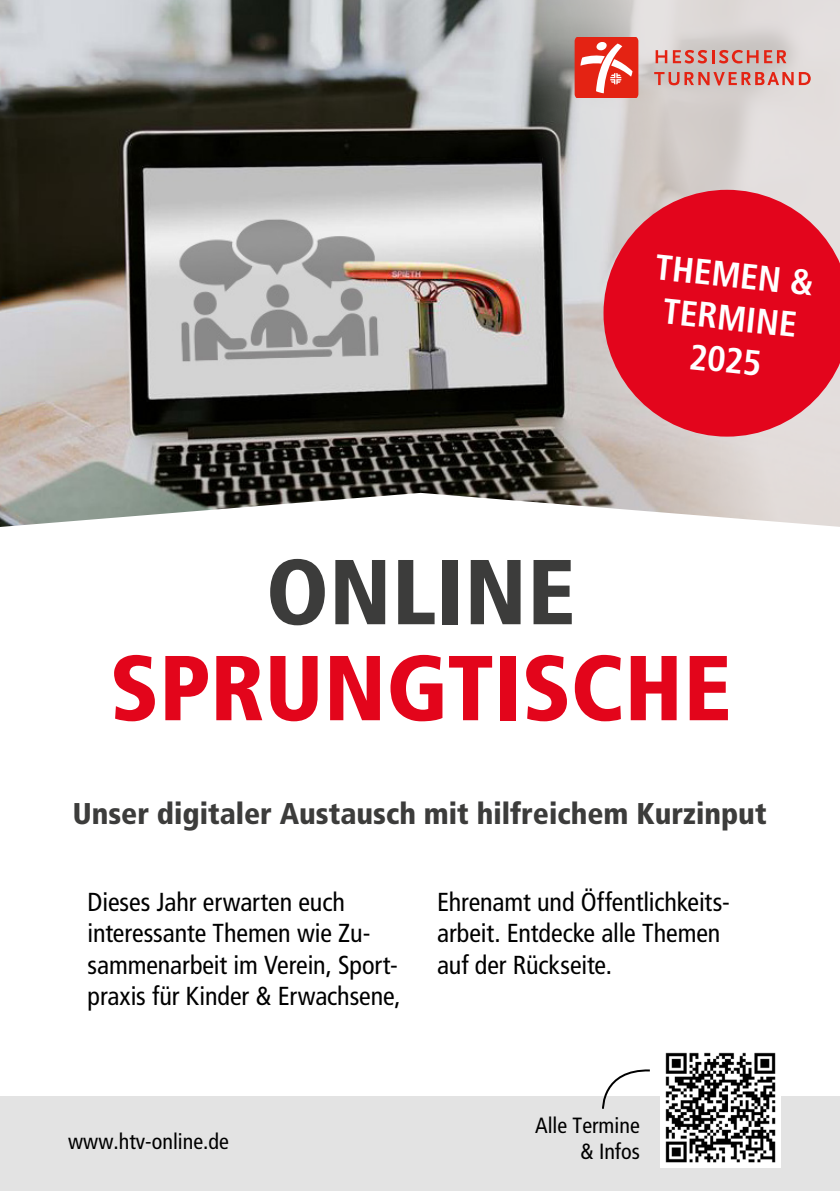
<style>
.page{position:relative;width:840px;height:1191px;background:#fff}
.page>*{position:absolute;margin:0;border:0;box-sizing:border-box;transform-origin:0 0}
.t1{font:900 condensed 92px "Frutiger LT";letter-spacing:.005em;color:#e3051b}
.t2{font:900 condensed 92px "Frutiger LT";letter-spacing:.01em;color:#3c3c3b}
.t3{font:700 condensed 35.6px/42.8px "Frutiger LT";color:#fff;text-align:center}
.t4{font:900 condensed 30px "Frutiger LT";color:#3c3c3b}
.t5{font:condensed 26px/31.2px "Frutiger LT";letter-spacing:-.005em;color:#000}
.t6{font:condensed 22px/26px "Frutiger LT";color:#000;text-align:right}
</style>
<div class="page">
<svg style="left:0;top:0;width:839px;height:493px"></svg>
<svg style="left:0;top:493px;width:839px;height:34px"></svg>
<div style="left:0;top:1096px;width:839px;height:95px;background:#e3e3e3"></div>
<img style="left:660px;top:1052px;width:119px;height:115px">
<svg style="left:655px;top:50px;width:131px;height:13px"></svg>
<svg style="left:653px;top:72px;width:157px;height:13px"></svg>
<svg style="left:574px;top:38px;width:64px;height:60px"></svg>
<svg style="left:603px;top:190px;width:236px;height:246px;fill:#e3051c"></svg>
<svg style="left:602px;top:1069px;width:48px;height:40px"></svg>
<h2 class="t3" style="left:657px;top:245px;width:160px;rotate:6deg">THEMEN &amp;<br>TERMINE<br>2025</h2>
<h1 class="t2" style="left:266px;top:537px;width:310px">ONLINE</h1>
<h1 class="t1" style="left:110px;top:633px;width:622px">SPRUNGTISCHE</h1>
<p class="t4" style="left:73px;top:796px;width:695px">Unser digitaler Austausch mit hilfreichem Kurzinput</p>
<p class="t5" style="left:87px;top:886px;width:314px">Dieses Jahr erwarten euch interessante Themen wie Zu&shy;sammenarbeit im Verein, Sport&shy;praxis für Kinder &amp; Erwachsene,</p>
<p class="t5" style="left:437px;top:886px;width:294px">Ehrenamt und Öffentlichkeits&shy;arbeit. Entdecke alle Themen auf der Rückseite.</p>
<p class="t6" style="left:68px;top:1128px;width:162px">www.htv-online.de</p>
<p class="t6" style="left:534px;top:1112px;width:106px">Alle Termine &amp; Infos</p>
</div>
